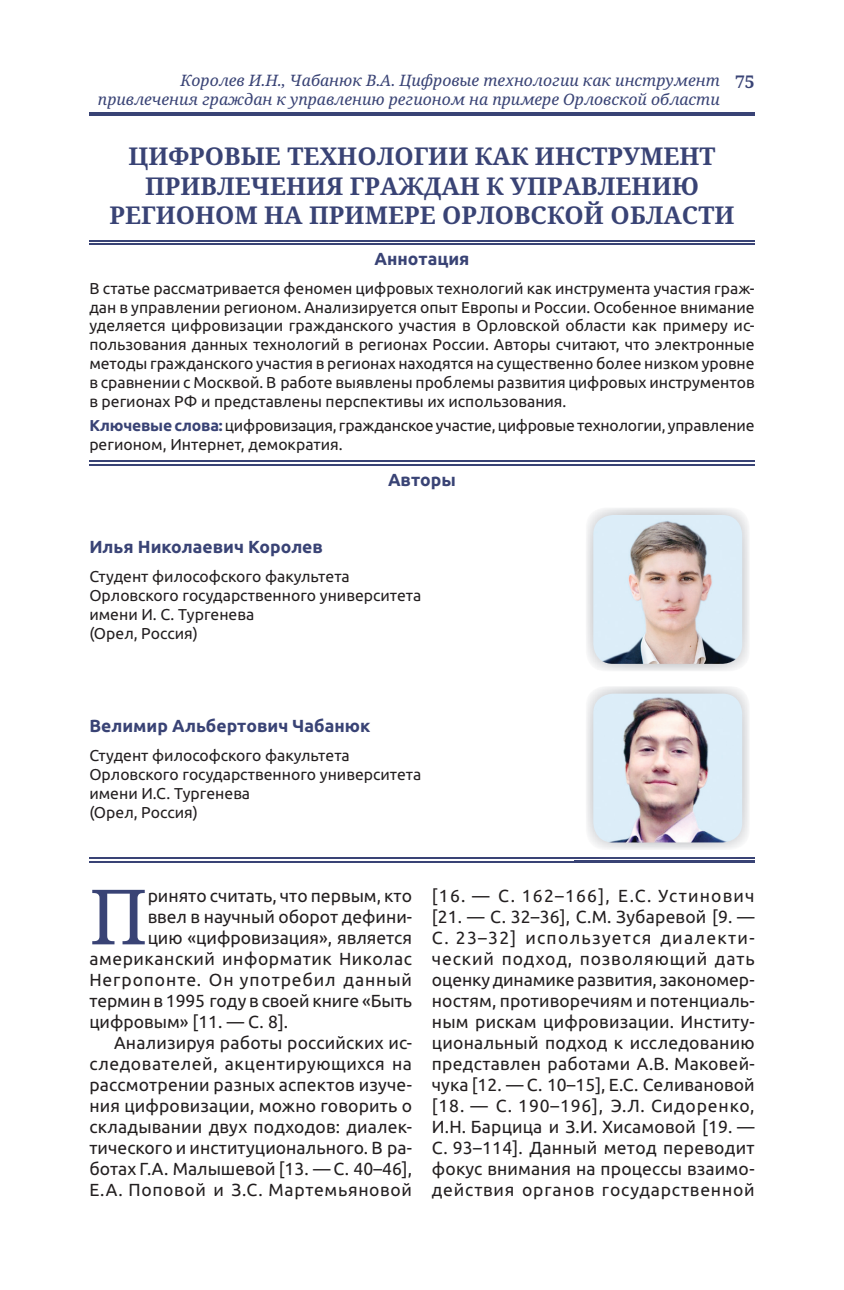
<style>
.page{position:relative;width:844px;height:1290px;background:#fff}
.page>*{position:absolute;margin:0;border:0;box-sizing:border-box;transform-origin:0 0}
.t1{font:76.3px "Noto Serif";color:#394375}
.t2{font:700 24.5px/29.4px "Noto Serif";color:#394375;text-align:center}
.t3{font:17.5px/21px "Ubuntu";letter-spacing:.01em;color:#231f20;text-align:justify}
.t4{font:700 17.5px "Ubuntu";color:#394375}
.t5{font:17.5px "Ubuntu";letter-spacing:.035em;color:#231f20}
.t6{font:17.5px "Ubuntu";letter-spacing:.03em;color:#231f20}
.t7{font:17.5px "Ubuntu";letter-spacing:.04em;color:#231f20}
.t8{font:17.5px "Ubuntu";letter-spacing:.05em;color:#231f20}
.t9{font:700 17.5px "Noto Serif";color:#394375}
.t10{font:15.75px/18.9px "Ubuntu";color:#231f20}
.t11{font:italic 15.75px/18.9px "Noto Serif";color:#394375;text-align:right}
.s1{font-weight:700;color:#394375}
</style>
<div class="page">
<hr style="left:89px;top:112px;width:665px;height:4px;background:#394375">
<hr style="left:89px;top:240px;width:665px;height:1px;background:#394375">
<hr style="left:89px;top:243px;width:665px;height:2px;background:#394375">
<hr style="left:89px;top:460px;width:665px;height:2px;background:#394375">
<hr style="left:89px;top:464px;width:665px;height:2px;background:#394375">
<hr style="left:89px;top:857px;width:442px;height:2px;background:#394375">
<hr style="left:89px;top:861px;width:442px;height:1px;background:#394375">
<hr style="left:531px;top:857px;width:223px;height:2px;background:#394375">
<hr style="left:531px;top:861px;width:223px;height:1px;background:#394375">
<img style="left:585px;top:507px;width:164px;height:164px;border-radius:20px">
<img style="left:593px;top:515px;width:149px;height:149px;border-radius:20px">
<img style="left:574px;top:860px;width:180px;height:1px">
<img style="left:585px;top:686px;width:164px;height:164px;border-radius:20px">
<img style="left:593px;top:693px;width:149px;height:149px;border-radius:20px">
<p class="t11" style="left:98px;top:71px;width:623px">Королев И.Н., Чабанюк В.А. Цифровые технологии как инструмент привлечения граждан к управлению регионом на примере Орловской области</p>
<p class="t9" style="left:734px;top:72px;width:21px">75</p>
<h2 class="t2" style="left:109px;top:142px;width:626px">ЦИФРОВЫЕ ТЕХНОЛОГИИ КАК ИНСТРУМЕНТ<br>ПРИВЛЕЧЕНИЯ ГРАЖДАН К УПРАВЛЕНИЮ<br>РЕГИОНОМ НА ПРИМЕРЕ ОРЛОВСКОЙ ОБЛАСТИ</h2>
<p class="t4" style="left:374px;top:251px;width:96px">Аннотация</p>
<p class="t10" style="left:89px;top:279px;width:666px;text-align:justify">В статье рассматривается феномен цифровых технологий как инструмента участия граж&shy;дан в управлении регионом. Анализируется опыт Европы и России. Особенное внимание уделяется цифровизации гражданского участия в Орловской области как примеру ис&shy;пользования данных технологий в регионах России. Авторы считают, что электронные методы гражданского участия в регионах находятся на существенно более низком уровне в сравнении с Москвой. В работе выявлены проблемы развития цифровых инструментов в регионах РФ и представлены перспективы их использования.</p>
<p class="t10" style="left:89px;top:417px;width:666px"><span class="s1">Ключевые слова:</span> цифровизация, гражданское участие, цифровые технологии, управление регионом, Интернет, демократия.</p>
<p class="t4" style="left:388px;top:472px;width:69px">Авторы</p>
<p class="t4" style="left:89px;top:540px;width:235px">Илья Николаевич Королев</p>
<p class="t10" style="left:89px;top:568px;width:333px">Студент философского факультета<br>Орловского государственного университета имени И. С. Тургенева<br>(Орел, Россия)</p>
<p class="t4" style="left:89px;top:718px;width:282px">Велимир Альбертович Чабанюк</p>
<p class="t10" style="left:89px;top:747px;width:333px">Студент философского факультета<br>Орловского государственного университета имени И.С. Тургенева<br>(Орел, Россия)</p>
<h1 class="t1" style="left:89px;top:873px;width:60px">П</h1>
<p class="t3" style="left:148px;top:887px;width:266px">ринято считать, что первым, кто</p>
<p class="t3" style="left:148px;top:908px;width:266px">ввел в научный оборот дефини-</p>
<p class="t3" style="left:148px;top:929px;width:266px">цию «цифровизация», является</p>
<p class="t6" style="left:89px;top:952px;width:324px">американский информатик Николас</p>
<p class="t8" style="left:89px;top:973px;width:324px">Негропонте. Он употребил данный</p>
<p class="t3" style="left:89px;top:992px;width:324px">термин в 1995 году в своей книге «Быть</p>
<p class="t3" style="left:89px;top:1013px;width:200px">цифровым» [11. — С. 8].</p>
<p class="t3" style="left:114px;top:1034px;width:299px">Анализируя работы российских ис-</p>
<p class="t5" style="left:89px;top:1057px;width:324px">следователей, акцентирующихся на</p>
<p class="t3" style="left:89px;top:1076px;width:324px">рассмотрении разных аспектов изуче-</p>
<p class="t3" style="left:89px;top:1097px;width:324px">ния цифровизации, можно говорить о</p>
<p class="t3" style="left:89px;top:1118px;width:324px">складывании двух подходов: диалек-</p>
<p class="t3" style="left:89px;top:1139px;width:324px">тического и институционального. В ра-</p>
<p class="t3" style="left:89px;top:1160px;width:324px">ботах Г.А. Малышевой [13. — С. 40–46],</p>
<p class="t7" style="left:89px;top:1183px;width:324px">Е.А. Поповой и З.С. Мартемьяновой</p>
<p class="t3" style="left:432px;top:887px;width:324px">[16. — С. 162–166], Е.С. Устинович [21. — С. 32–36], С.М. Зубаревой [9. — С. 23–32] используется диалекти&shy;ческий подход, позволяющий дать оценку динамике развития, закономер&shy;ностям, противоречиям и потенциаль&shy;ным рискам цифровизации. Институ&shy;циональный подход к исследованию представлен работами А.В. Маковей&shy;чука [12. — С. 10–15], Е.С. Селивановой [18. — С. 190–196], Э.Л. Сидоренко, И.Н. Барцица и З.И. Хисамовой [19. — С. 93–114]. Данный метод переводит фокус внимания на процессы взаимо&shy;действия органов государственной</p>
</div>
